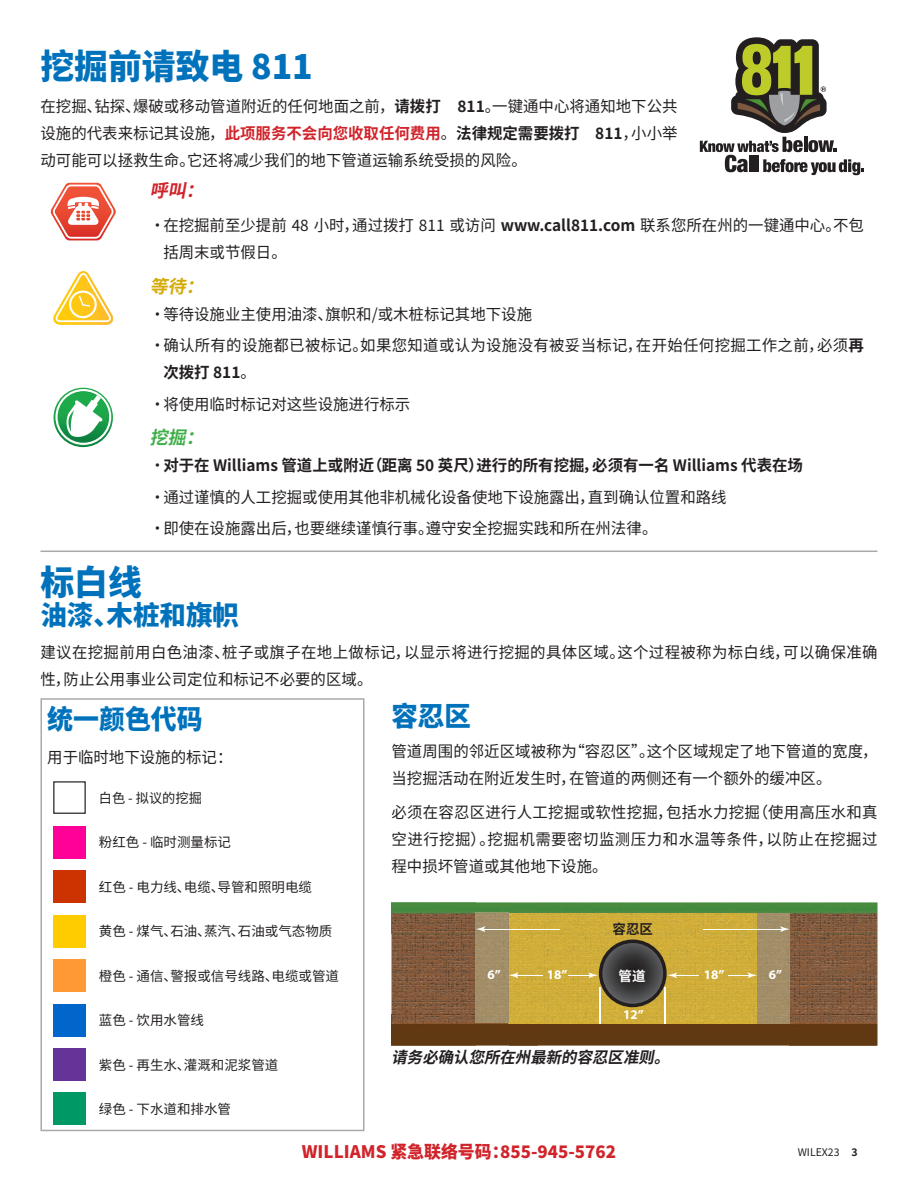
<style>
.page{position:relative;width:918px;height:1188px;background:#fff}
.page>*{position:absolute;margin:0;border:0;box-sizing:border-box;transform-origin:0 0}
.t1{font:900 34.5px "Noto Sans SC";color:#0072bc}
.Subhead_Blue{font:900 27px "Noto Sans SC";color:#0072bc}
.Subhead_Blue-2{font:900 27px "Noto Sans SC";color:#0072bc;scale:.96 1}
.Body_Copy{font:italic 700 18px "Noto Sans SC";color:#d1232a}
.Subhead_Indented_sm{font:italic 700 18px "Noto Sans SC";color:#d5ab09}
.Subhead_Indented_sm-2{font:italic 700 18px "Noto Sans SC";color:#40ae49}
.t2{font:900 17.25px "Noto Sans SC";color:#d1232a}
.Body_Copy-2{font:15.75px/27px "Noto Sans SC";color:#231f20;text-align:justify}
.Body_Copy-3{font:15.75px/27px "Noto Sans SC";letter-spacing:.025em;color:#231f20}
.Body_Copy-4{font:15.75px/27px "Noto Sans SC";letter-spacing:.02em;color:#231f20}
.t3{font:700 15.75px "Noto Sans SC";color:#231f20}
.Body_Copy-5{font:italic 700 15.75px "Noto Sans SC";color:#231f20}
.Body_Copy-6{font:13.5px "Noto Sans SC";color:#231f20}
.t4{font:700 13.5px "Noto Sans SC";color:#231f20}
.t5{font:700 13.5px "Noto Sans SC";color:#fff}
.t6{font:700 13.2px "Myriad Pro";color:#fff}
.t7{font:10.5px "Noto Sans SC";color:#231f20}
.s1{font-weight:700}
.s2{font-weight:700;color:#d1232a}
.s3{font-weight:400}
</style>
<div class="page">
<svg style="left:699px;top:37px;width:165px;height:139px"></svg>
<svg style="left:51px;top:183px;width:65px;height:57px"></svg>
<svg style="left:53px;top:271px;width:60px;height:54px"></svg>
<svg style="left:55px;top:389px;width:56px;height:57px"></svg>
<hr style="left:40px;top:551px;width:838px;height:1px;background:#a8a9ad">
<div style="left:40px;top:698px;width:324px;height:433px;border:2px solid #a8a9ad"></div>
<div style="left:53px;top:781px;width:33px;height:33px;border:1px solid #231f20"></div>
<div style="left:53px;top:826px;width:33px;height:32px;background:#f09"></div>
<div style="left:53px;top:870px;width:33px;height:33px;background:#c30"></div>
<div style="left:53px;top:915px;width:33px;height:32px;background:#fc0"></div>
<div style="left:53px;top:959px;width:33px;height:33px;background:#f93"></div>
<div style="left:53px;top:1004px;width:33px;height:32px;background:#06c"></div>
<div style="left:53px;top:1048px;width:33px;height:33px;background:#639"></div>
<div style="left:53px;top:1093px;width:33px;height:32px;background:#096"></div>
<img style="left:391px;top:902px;width:85px;height:144px">
<img style="left:790px;top:934px;width:88px;height:80px">
<img style="left:392px;top:902px;width:486px;height:32px">
<img style="left:392px;top:1014px;width:486px;height:32px">
<img style="left:476px;top:913px;width:314px;height:110px">
<hr style="left:600px;top:987px;width:1px;height:36px;background:#fff">
<hr style="left:664px;top:987px;width:1px;height:36px;background:#fff">
<svg style="left:728px;top:972px;width:29px;height:6px"></svg>
<hr style="left:704px;top:929px;width:79px;height:1px;background:#fff">
<svg style="left:780px;top:926px;width:10px;height:6px"></svg>
<hr style="left:482px;top:929px;width:78px;height:1px;background:#fff">
<svg style="left:476px;top:926px;width:9px;height:6px"></svg>
<svg style="left:568px;top:940px;width:130px;height:67px;background:#937f3e"></svg>
<svg style="left:509px;top:972px;width:33px;height:6px"></svg>
<p class="t1" style="left:40px;top:47px;width:274px">挖掘前请致电 811</p>
<p class="Body_Copy-2" style="left:40px;top:93px;width:639px">在挖掘、钻探、爆破或移动管道附近的任何地面之前，<span class="s1">请拨打 811</span>。一键通中心将通知地下公共设施的代表来标记其设施，<span class="s2">此项服务不会向您收取任何费用</span>。<span class="s1">法律规定需要拨打 811</span>，小小举动可能可以拯救生命。它还将减少我们的地下管道运输系统受损的风险。</p>
<p class="Body_Copy" style="left:150px;top:181px;width:65px">呼叫：</p>
<p class="Body_Copy-2" style="left:163px;top:212px;width:702px;text-indent:-14px">•在挖掘前至少提前 48 小时，通过拨打 811 或访问 <span class="s1">www.call811.com</span> 联系您所在州的一键通中心。不包括周末或节假日。</p>
<p class="Subhead_Indented_sm" style="left:150px;top:276px;width:65px">等待：</p>
<p class="Body_Copy-2" style="left:150px;top:301px;width:384px">•等待设施业主使用油漆、旗帜和/或木桩标记其地下设施</p>
<p class="Body_Copy-4" style="left:163px;top:332px;width:702px;text-indent:-14px">•确认所有的设施都已被标记。如果您知道或认为设施没有被妥当标记，在开始任何挖掘工作之前，必须<span class="s1">再次拨打 811</span>。</p>
<p class="Body_Copy-2" style="left:150px;top:391px;width:262px">•将使用临时标记对这些设施进行标示</p>
<p class="Subhead_Indented_sm-2" style="left:150px;top:428px;width:65px">挖掘：</p>
<p class="t3" style="left:150px;top:457px;width:655px"><span class="s3">•</span>对于在 Williams 管道上或附近（距离 50 英尺）进行的所有挖掘，必须有一名 Williams 代表在场</p>
<p class="Body_Copy-2" style="left:150px;top:484px;width:578px">•通过谨慎的人工挖掘或使用其他非机械化设备使地下设施露出，直到确认位置和路线</p>
<p class="Body_Copy-2" style="left:150px;top:516px;width:509px">•即使在设施露出后，也要继续谨慎行事。遵守安全挖掘实践和所在州法律。</p>
<p class="t1" style="left:40px;top:563px;width:103px">标白线</p>
<p class="Subhead_Blue" style="left:40px;top:599px;width:200px">油漆、木桩和旗帜</p>
<p class="Body_Copy-3" style="left:40px;top:639px;width:839px">建议在挖掘前用白色油漆、桩子或旗子在地上做标记，以显示将进行挖掘的具体区域。这个过程被称为标白线，可以确保准确性，防止公用事业公司定位和标记不必要的区域。</p>
<p class="Subhead_Blue-2" style="left:47px;top:704px;width:164px">统一颜色代码</p>
<p class="Body_Copy-2" style="left:47px;top:744px;width:187px">用于临时地下设施的标记：</p>
<p class="Body_Copy-6" style="left:99px;top:790px;width:105px">白色 - 拟议的挖掘</p>
<p class="Body_Copy-6" style="left:99px;top:835px;width:134px">粉红色 - 临时测量标记</p>
<p class="Body_Copy-6" style="left:99px;top:879px;width:215px">红色 - 电力线、电缆、导管和照明电缆</p>
<p class="Body_Copy-6" style="left:99px;top:924px;width:235px">黄色 - 煤气、石油、蒸汽、石油或气态物质</p>
<p class="Body_Copy-6" style="left:99px;top:968px;width:242px">橙色 - 通信、警报或信号线路、电缆或管道</p>
<p class="Body_Copy-6" style="left:99px;top:1013px;width:107px">蓝色 - 饮用水管线</p>
<p class="Body_Copy-6" style="left:99px;top:1057px;width:181px">紫色 - 再生水、灌溉和泥浆管道</p>
<p class="Body_Copy-6" style="left:99px;top:1102px;width:134px">绿色 - 下水道和排水管</p>
<p class="Subhead_Blue" style="left:392px;top:701px;width:81px">容忍区</p>
<p class="Body_Copy-2" style="left:392px;top:738px;width:488px">管道周围的邻近区域被称为“容忍区”。这个区域规定了地下管道的宽度，当挖掘活动在附近发生时，在管道的两侧还有一个额外的缓冲区。</p>
<p class="Body_Copy-2" style="left:392px;top:799px;width:488px">必须在容忍区进行人工挖掘或软性挖掘，包括水力挖掘（使用高压水和真空进行挖掘）。挖掘机需要密切监测压力和水温等条件，以防止在挖掘过程中损坏管道或其他地下设施。</p>
<p class="t4" style="left:613px;top:921px;width:42px">容忍区</p>
<p class="t6" style="left:487px;top:966px;width:15px">6”</p>
<p class="t6" style="left:547px;top:966px;width:22px">18”</p>
<p class="t5" style="left:619px;top:968px;width:28px">管道</p>
<p class="t6" style="left:704px;top:966px;width:22px">18”</p>
<p class="t6" style="left:769px;top:966px;width:15px">6”</p>
<p class="t6" style="left:623px;top:1006px;width:22px">12”</p>
<p class="Body_Copy-5" style="left:392px;top:1048px;width:287px">请务必确认您所在州最新的容忍区准则。</p>
<p class="t2" style="left:302px;top:1142px;width:316px">WILLIAMS 紧急联络号码：855-945-5762</p>
<p class="t7" style="left:798px;top:1146px;width:61px">WILEX23 <span class="s1">3</span></p>
</div>
